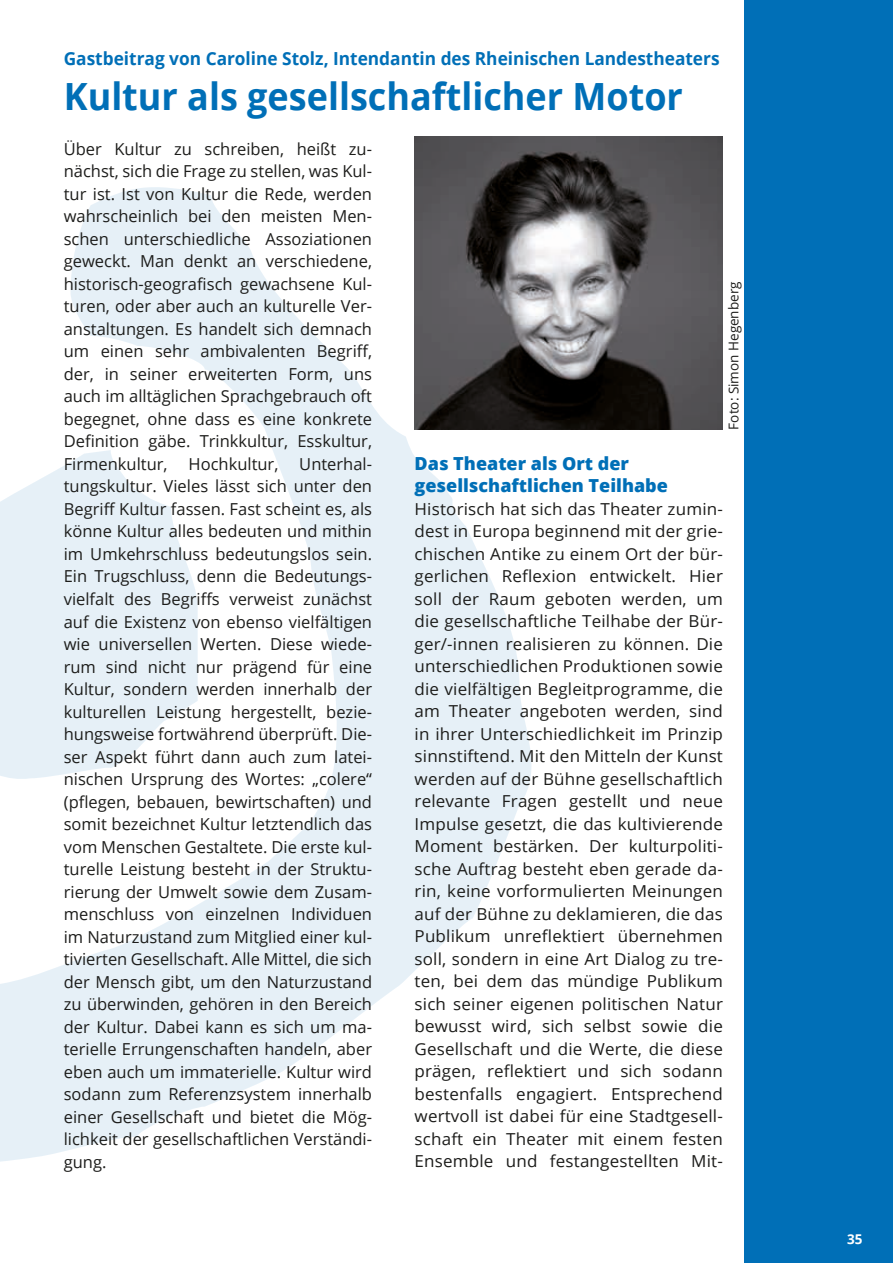
<style>
.page{position:relative;width:893px;height:1263px;background:#fff}
.page>*{position:absolute;margin:0;border:0;box-sizing:border-box;transform-origin:0 0}
.t1{font:700 37.5px "Open Sans";color:#006fb7;scale:.96 1}
.t2{font:700 18px "Open Sans";color:#006fb7;scale:.96 1}
.t3{font:800 18px/22.5px "Open Sans";color:#006fb7}
.t4{font:16.5px/22.5px "Open Sans";color:#1d1d1b;text-align:justify}
.t5{font:13.5px "Open Sans";color:#1d1d1b}
.t6{font:700 13.5px "Open Sans";color:#fff}
</style>
<div class="page">
<svg style="left:0;top:185px;width:539px;height:977px;fill:#e6f0f7"></svg>
<div style="left:744px;top:0;width:149px;height:1263px;background:#006fb7"></div>
<img style="left:415px;top:136px;width:308px;height:293px">
<p class="t2" style="left:64px;top:46px;width:685px">Gastbeitrag von Caroline Stolz, Intendantin des Rheinischen Landestheaters</p>
<h1 class="t1" style="left:64px;top:70px;width:646px">Kultur als gesellschaftlicher Motor</h1>
<p class="t4" style="left:64px;top:137px;width:310px">Über Kultur zu schreiben, heißt zu&shy;nächst, sich die Frage zu stellen, was Kul&shy;tur ist. Ist von Kultur die Rede, werden wahrscheinlich bei den meisten Men&shy;schen unterschiedliche Assoziationen geweckt. Man denkt an verschiedene, historisch-geografisch gewachsene Kul&shy;turen, oder aber auch an kulturelle Ver&shy;anstaltungen. Es handelt sich demnach um einen sehr ambivalenten Begriff, der, in seiner erweiterten Form, uns auch im alltäglichen Sprachgebrauch oft begegnet, ohne dass es eine konkrete Definition gäbe. Trinkkultur, Esskultur, Firmenkultur,</p>
<p class="t5" style="left:724px;top:429px;width:150px;rotate:-90deg">Foto: Simon Hegenberg</p>
<p class="t4" style="left:64px;top:452px;width:310px;text-indent:236px">Unterhal&shy;tungskultur. Vieles lässt sich unter den Begriff Kultur fassen. Fast scheint es, als könne Kultur alles bedeuten und mithin im Umkehrschluss bedeutungslos sein.<br>Ein Trugschluss, denn die Bedeutungs&shy;vielfalt des Begriffs verweist zunächst auf die Existenz von ebenso vielfältigen wie universellen Werten. Diese wiede&shy;rum sind nicht nur prägend für eine Kultur, sondern werden innerhalb der kulturellen Leistung hergestellt, bezie&shy;hungsweise fortwährend überprüft. Die&shy;ser Aspekt führt dann auch zum latei&shy;nischen Ursprung des Wortes: „colere“ (pflegen, bebauen, bewirtschaften) und somit bezeichnet Kultur letztendlich das vom Menschen Gestaltete. Die erste kul&shy;turelle Leistung besteht in der Struktu&shy;rierung der Umwelt sowie dem Zusam&shy;menschluss von einzelnen Individuen im Naturzustand zum Mitglied einer kul&shy;tivierten Gesellschaft. Alle Mittel, die sich der Mensch gibt, um den Naturzustand zu überwinden, gehören in den Bereich der Kultur. Dabei kann es sich um ma&shy;terielle Errungenschaften handeln, aber eben auch um immaterielle. Kultur wird sodann zum Referenzsystem innerhalb einer Gesellschaft und bietet die Mög&shy;lichkeit der gesellschaftlichen Verständi&shy;gung.</p>
<p class="t3" style="left:415px;top:451px;width:255px">Das Theater als Ort der gesellschaftlichen Teilhabe</p>
<p class="t4" style="left:189px;top:452px;width:91px">Hochkultur,</p>
<p class="t4" style="left:415px;top:497px;width:310px">Historisch hat sich das Theater zumin&shy;dest in Europa beginnend mit der grie&shy;chischen Antike zu einem Ort der bür&shy;gerlichen Reflexion entwickelt. Hier soll der Raum geboten werden, um die gesellschaftliche Teilhabe der Bür&shy;ger/-innen realisieren zu können. Die unterschiedlichen Produktionen sowie die vielfältigen Begleitprogramme, die am Theater angeboten werden, sind in ihrer Unterschiedlichkeit im Prinzip sinnstiftend. Mit den Mitteln der Kunst werden auf der Bühne gesellschaftlich relevante Fragen gestellt und neue Impulse gesetzt, die das kultivierende Moment bestärken. Der kulturpoliti&shy;sche Auftrag besteht eben gerade da&shy;rin, keine vorformulierten Meinungen auf der Bühne zu deklamieren, die das Publikum unreflektiert übernehmen soll, sondern in eine Art Dialog zu tre&shy;ten, bei dem das mündige Publikum sich seiner eigenen politischen Natur bewusst wird, sich selbst sowie die Gesellschaft und die Werte, die diese prägen, reflektiert und sich sodann bestenfalls engagiert. Entsprechend wertvoll ist dabei für eine Stadtgesell&shy;schaft ein Theater mit einem festen Ensemble und festangestellten Mit-</p>
<p class="t6" style="left:847px;top:1229px;width:17px">35</p>
</div>
